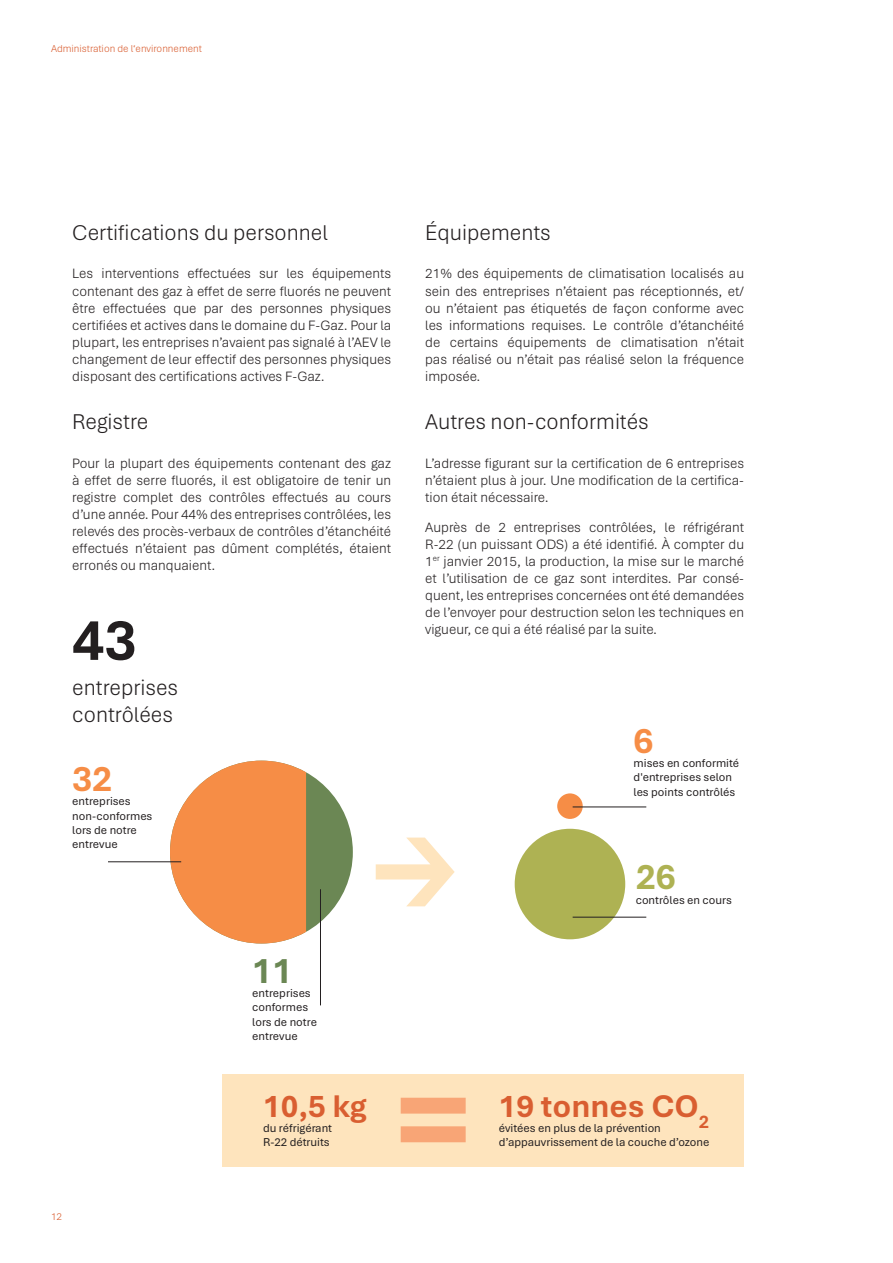
<style>
.page{position:relative;width:893px;height:1263px;background:#fff}
.page>*{position:absolute;margin:0;border:0;box-sizing:border-box;transform-origin:0 0}
.t1{font:700 60px "Aptos";color:#231f20}
.t2{font:700 37.5px "Aptos";color:#f68d46}
.t3{font:700 37.5px "Aptos";color:#6b8754}
.t4{font:700 37.5px "Aptos";color:#aeb253}
.t5{font:700 33px "Aptos";color:#d95e31}
.t6{font:300 22.5px/27px "Aptos";color:#231f20}
.t7{font:700 19.2px "Aptos";color:#d95e31}
.t8{font:300 14.25px/17.1px "Aptos";color:#231f20;text-align:justify}
.t9{font:12px/14.4px "Aptos";color:#231f20}
.t10{font:300 10.5px "Aptos";color:#d95e31}
</style>
<div class="page">
<div style="left:170px;top:761px;width:183px;height:182px;background:#6b8754;border-radius:50%"></div>
<svg style="left:170px;top:761px;width:136px;height:182px;background:#f69e62"></svg>
<hr style="left:320px;top:889px;width:1px;height:116px;background:#231f20">
<hr style="left:108px;top:861px;width:73px;height:1px;background:#231f20">
<svg style="left:376px;top:837px;width:79px;height:69px"></svg>
<div style="left:515px;top:829px;width:110px;height:110px;background:#aeb253;border-radius:50%"></div>
<div style="left:557px;top:793px;width:26px;height:26px;background:#f68d46;border-radius:50%"></div>
<hr style="left:573px;top:806px;width:73px;height:1px;background:#231f20">
<hr style="left:573px;top:917px;width:73px;height:1px;background:#231f20">
<div style="left:222px;top:1074px;width:522px;height:92px;background:#fee4bd"></div>
<svg style="left:401px;top:1098px;width:65px;height:44px"></svg>
<p class="t10" style="left:51px;top:42px;width:152px">Administration de l‘environnement</p>
<h3 class="t6" style="left:72px;top:218px;width:257px">Certifications du personnel</h3>
<p class="t8" style="left:72px;top:265px;width:320px">Les interventions effectuées sur les équipements contenant des gaz à effet de serre fluorés ne peuvent être effectuées que par des personnes physiques certifiées et actives dans le domaine du F-Gaz. Pour la plupart, les entreprises n’avaient pas signalé à l’AEV le changement de leur effectif des personnes physiques disposant des certifications actives F-Gaz.</p>
<h3 class="t6" style="left:72px;top:408px;width:78px">Registre</h3>
<p class="t8" style="left:72px;top:454px;width:320px">Pour la plupart des équipements contenant des gaz à effet de serre fluorés, il est obligatoire de tenir un registre complet des contrôles effectués au cours d’une année. Pour 44% des entreprises contrôlées, les relevés des procès-verbaux de contrôles d’étanchéité effectués n’étaient pas dûment complétés, étaient erronés ou manquaient.</p>
<h1 class="t1" style="left:72px;top:599px;width:66px">43</h1>
<h3 class="t6" style="left:72px;top:674px;width:107px">entreprises contrôlées</h3>
<h2 class="t2" style="left:72px;top:753px;width:42px">32</h2>
<p class="t9" style="left:72px;top:793px;width:82px">entreprises non-conformes lors de notre entrevue</p>
<p class="t10" style="left:51px;top:1210px;width:13px">12</p>
<h2 class="t3" style="left:252px;top:945px;width:42px">11</h2>
<p class="t9" style="left:252px;top:985px;width:66px">entreprises conformes lors de notre entrevue</p>
<h3 class="t5" style="left:263px;top:1084px;width:105px">10,5 kg</h3>
<p class="t9" style="left:263px;top:1120px;width:71px">du réfrigérant<br>R-22 détruits</p>
<h3 class="t6" style="left:425px;top:218px;width:127px">Équipements</h3>
<p class="t8" style="left:425px;top:265px;width:320px">21% des équipements de climatisation localisés au sein des entreprises n’étaient pas réceptionnés, et/ ou n’étaient pas étiquetés de façon conforme avec les informations requises. Le contrôle d’étanchéité de certains équipements de climatisation n’était pas réalisé ou n’était pas réalisé selon la fréquence imposée.</p>
<h3 class="t6" style="left:425px;top:408px;width:225px">Autres non-conformités</h3>
<p class="t8" style="left:425px;top:454px;width:320px">L’adresse figurant sur la certification de 6 entreprises n’étaient plus à jour. Une modification de la certifica&shy;tion était nécessaire.</p>
<p class="t8" style="left:425px;top:518px;width:320px">Auprès de 2 entreprises contrôlées, le réfrigérant R-22 (un puissant ODS) a été identifié. À compter du 1<sup>er</sup> janvier 2015, la production, la mise sur le marché et l’utilisation de ce gaz sont interdites. Par consé&shy;quent, les entreprises concernées ont été demandées de l’envoyer pour destruction selon les techniques en vigueur, ce qui a été réalisé par la suite.</p>
<h2 class="t2" style="left:634px;top:715px;width:22px">6</h2>
<p class="t9" style="left:634px;top:755px;width:107px">mises en conformité d'entreprises selon les points contrôlés</p>
<h2 class="t4" style="left:636px;top:851px;width:42px">26</h2>
<p class="t9" style="left:636px;top:892px;width:98px">contrôles en cours</p>
<h3 class="t5" style="left:499px;top:1084px;width:202px">19 tonnes CO</h3>
<p class="t9" style="left:499px;top:1120px;width:164px">évitées en plus de la prévention</p>
<h3 class="t7" style="left:699px;top:1109px;width:12px">2</h3>
<p class="t9" style="left:499px;top:1134px;width:212px">d’appauvrissement de la couche d’ozone</p>
</div>
